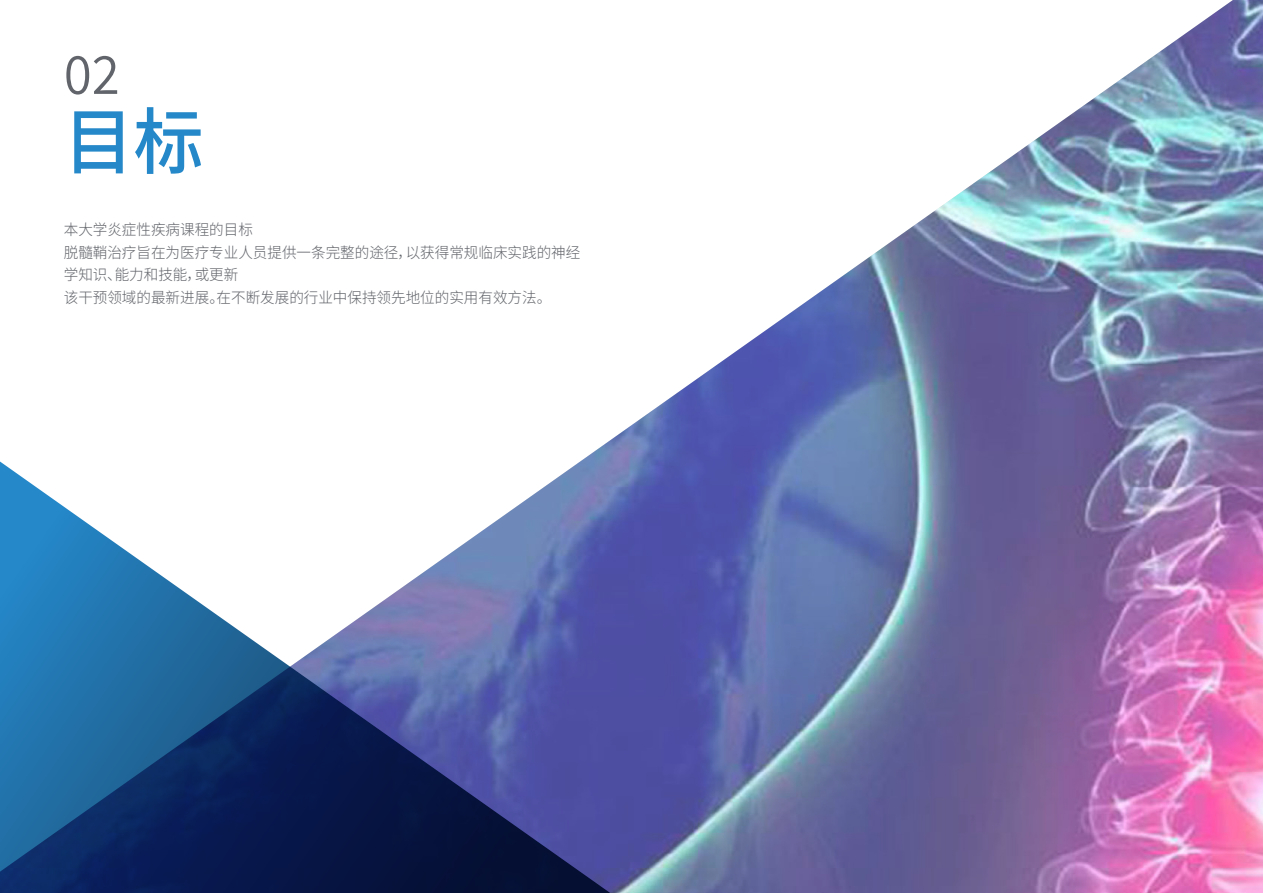
<style>
.page{position:relative;width:1263px;height:893px;background:#fff}
.page>*{position:absolute;margin:0;border:0;box-sizing:border-box;transform-origin:0 0}
.t1{font:500 72px "Source Han Sans CN";color:#2488c9}
.t2{font:52.5px "Source Han Sans CN";color:#61646a}
.t3{font:300 15px/22.5px "Source Han Sans CN";color:#61646a}
</style>
<div class="page">
<img style="left:602px;top:0;width:661px;height:893px">
<svg style="left:0;top:446px;width:640px;height:447px"></svg>
<h2 class="t2" style="left:64px;top:45px;width:57px">02</h2>
<h1 class="t1" style="left:64px;top:101px;width:141px">目标</h1>
<p class="t3" style="left:64px;top:219px;width:518px">本大学炎症性疾病课程的目标<br>脱髓鞘治疗旨在为医疗专业人员提供一条完整的途径，以获得常规临床实践的神经学知识、能力和技能，或更新<br>该干预领域的最新进展。在不断发展的行业中保持领先地位的实用有效方法。</p>
</div>
